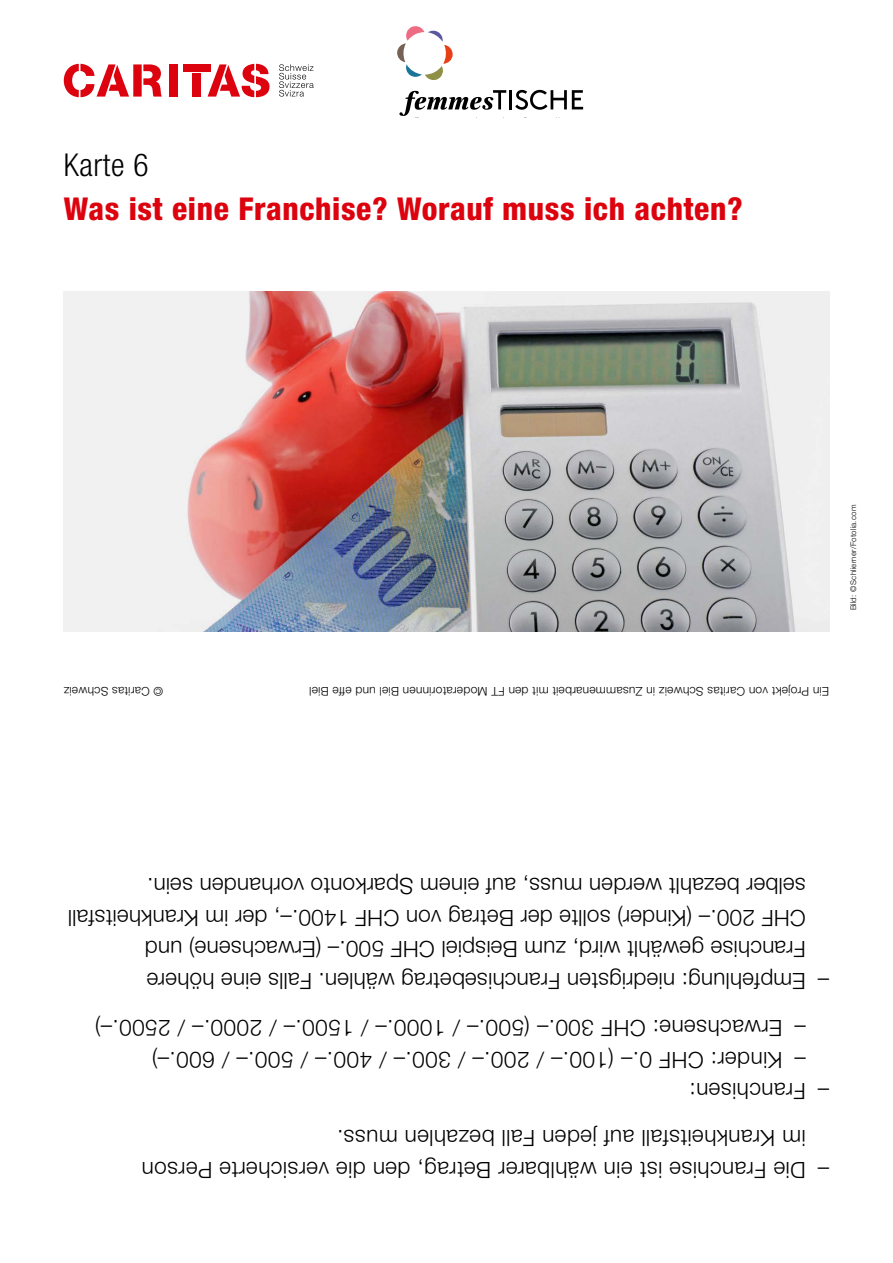
<style>
.page{position:relative;width:893px;height:1263px;background:#fff}
.page>*{position:absolute;margin:0;border:0;box-sizing:border-box;transform-origin:0 0}
.t1{font:800 condensed 31.5px "Helvetica Neue LT Std";letter-spacing:.02em;color:#dc030e}
.t2{font:300 condensed 31.5px "Helvetica Neue LT Std";letter-spacing:.02em;color:#000}
.t3{font:300 22.5px/47.2px "Helvetica Neue LT Std";letter-spacing:.01em;color:#000}
.t4{font:300 12px "Helvetica Neue LT Std";letter-spacing:.02em;color:#000}
.t5{font:300 7.8px "Helvetica Neue LT Std";letter-spacing:.02em;color:#000}
</style>
<div class="page">
<div style="left:169px;top:64px;width:8px;height:33px;background:#dc030e"></div>
<svg style="left:64px;top:64px;width:65px;height:33px"></svg>
<div style="left:133px;top:64px;width:9px;height:33px;background:#dc030e"></div>
<svg style="left:143px;top:64px;width:19px;height:33px"></svg>
<div style="left:183px;top:64px;width:27px;height:8px;background:#dc030e"></div>
<div style="left:192px;top:73px;width:9px;height:24px;background:#dc030e"></div>
<svg style="left:208px;top:64px;width:61px;height:33px"></svg>
<svg style="left:279px;top:64px;width:35px;height:33px"></svg>
<img style="left:64px;top:291px;width:765px;height:340px">
<svg style="left:399px;top:90px;width:107px;height:26px"></svg>
<hr style="left:509px;top:90px;width:3px;height:19px;background:#000">
<svg style="left:515px;top:90px;width:68px;height:20px"></svg>
<svg style="left:397px;top:26px;width:56px;height:54px"></svg>
<h1 class="t2" style="left:64px;top:146px;width:86px">Karte 6</h1>
<h1 class="t1" style="left:64px;top:189px;width:680px">Was ist eine Franchise? Worauf muss ich achten?</h1>
<p class="t5" style="left:848px;top:610px;width:107px;rotate:-90deg">Bild: © Schlierner/Fotolia.com</p>
<p class="t4" style="left:163px;top:698px;width:101px;rotate:-180deg">© Caritas Schweiz</p>
<p class="t4" style="left:829px;top:698px;width:521px;rotate:-180deg">Ein Projekt von Caritas Schweiz in Zusammenarbeit mit den FT Moderatorinnen Biel und effe Biel</p>
<p class="t3" style="left:806px;top:965px;width:739px;line-height:31.5px;rotate:-180deg">Franchise gewählt wird, zum Beispiel CHF 500.– (Erwachsene) und<br>CHF 200.– (Kinder) sollte der Betrag von CHF 1400.–, der im Krankheitsfall selber bezahlt werden muss, auf einem Sparkonto vorhanden sein.</p>
<p class="t3" style="left:806px;top:1052px;width:661px;rotate:-180deg">–<br>Empfehlung: niedrigsten Franchisebetrag wählen. Falls eine höhere</p>
<p class="t3" style="left:829px;top:1005px;width:13px;rotate:-180deg">–</p>
<p class="t3" style="left:782px;top:1052px;width:689px;rotate:-180deg">Erwachsene: CHF 300.– (500.– / 1000.– / 1500.– / 2000.– / 2500.–)</p>
<p class="t3" style="left:782px;top:1084px;width:632px;rotate:-180deg">Kinder: CHF 0.– (100.– / 200.– / 300.– / 400.– / 500.– / 600.–)</p>
<p class="t3" style="left:806px;top:1084px;width:13px;rotate:-180deg">–</p>
<p class="t3" style="left:806px;top:1162px;width:470px;rotate:-180deg">im Krankheitsfall auf jeden Fall bezahlen muss.<br>Franchisen:</p>
<p class="t3" style="left:829px;top:1115px;width:13px;rotate:-180deg">–</p>
<p class="t3" style="left:806px;top:1194px;width:666px;rotate:-180deg">Die Franchise ist ein wählbarer Betrag, den die versicherte Person</p>
<p class="t3" style="left:829px;top:1194px;width:13px;rotate:-180deg">–</p>
</div>
